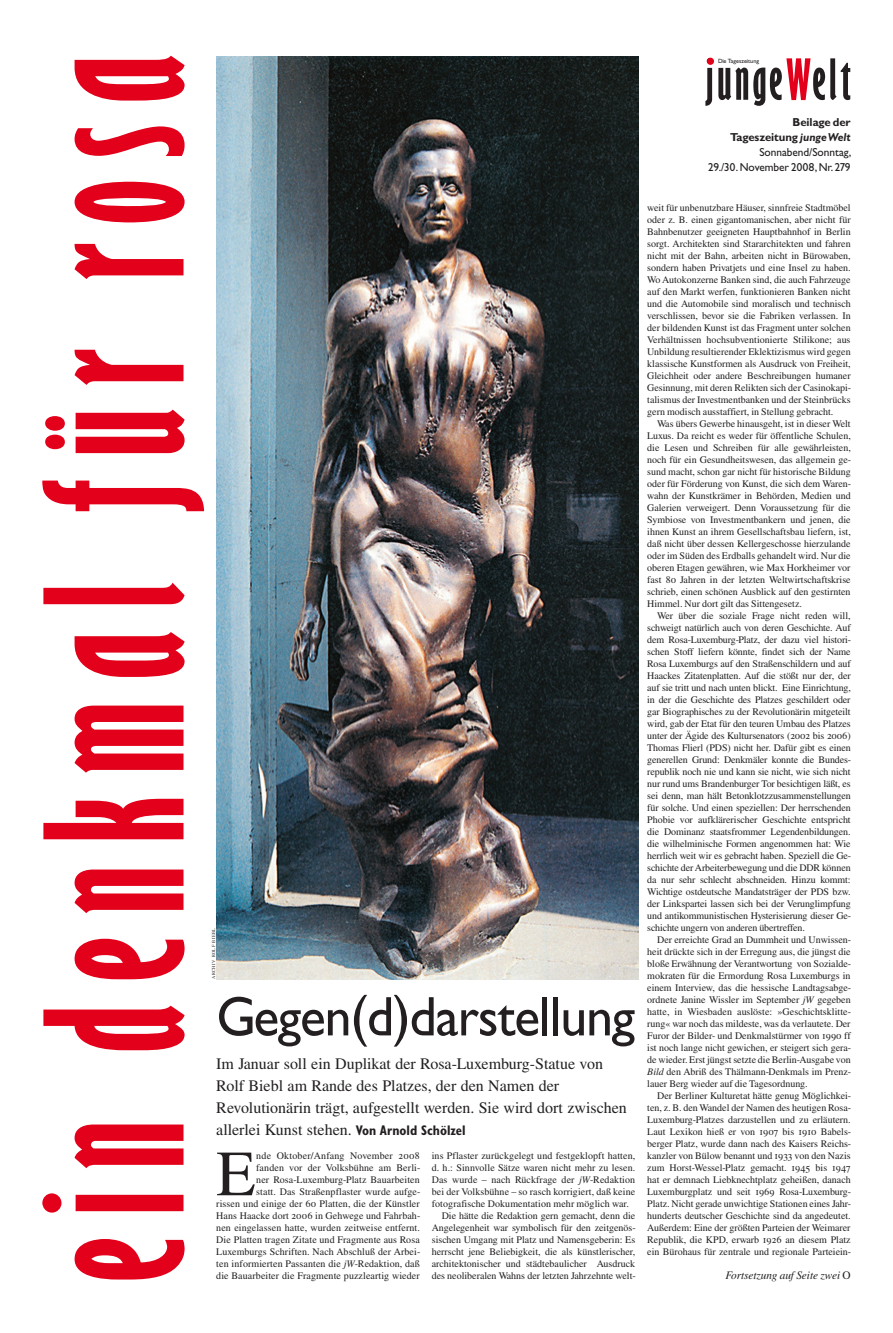
<style>
.page{position:relative;width:893px;height:1333px;background:#fff}
.page>*{position:absolute;margin:0;border:0;box-sizing:border-box;transform-origin:0 0}
.t1{font:700 expanded 176px "Gill Sans";letter-spacing:.12em;color:#e2001a}
.t2{font:64.4px "Times JW";color:#231f20}
.t3{font:56px "JW Gill";letter-spacing:-.02em;color:#231f20;scale:.96 1}
.t4{font:700 expanded 52px "Gill Sans";letter-spacing:.06em;color:#231f20}
.t5{font:16px/22px "Times JW";color:#231f20}
.t6{font:11.6px/15px "JW Gill";letter-spacing:-.005em;color:#231f20;text-align:right}
.t7{font:italic 11.5px "Times JW";letter-spacing:-.005em;color:#231f20}
.t8{font:10px/12px "Times JW";letter-spacing:.005em;color:#231f20;text-align:justify}
.t9{font:6.1px "JW Gill";color:#231f20}
.t10{font:4.5px "Times JW";color:#231f20}
.s1{font-family:"JW Gill Condensed";font-weight:700;font-size:14px}
.s2{font-style:italic}
.s3{color:#e2001a}
.s4{font-weight:700}
.s5{font-weight:700;font-style:italic}
.s6{font-style:normal}
</style>
<div class="page">
<div style="left:707px;top:58px;width:7px;height:7px;background:#e2001a;border-radius:50%"></div>
<img style="left:216px;top:57px;width:423px;height:922px">
<h1 class="t1" style="left:7px;top:1281px;width:1229px;rotate:-90deg">ein denkmal für rosa</h1>
<p class="t10" style="left:211px;top:979px;width:53px;rotate:-90deg">archivrolfbiebl</p>
<h3 class="t3" style="left:216px;top:984px;width:438px">Gegen(d)darstellung</h3>
<h3 class="t5" style="left:216px;top:1052px;width:412px">Im Januar soll ein Duplikat der Rosa-Luxemburg-Statue von Rolf Biebl am Rande des Platzes, der den Namen der Revolutionärin trägt, aufgestellt werden. Sie wird dort zwischen allerlei Kunst stehen. <span class="s1">Von Arnold Schölzel</span></h3>
<h2 class="t2" style="left:216px;top:1135px;width:41px">E</h2>
<p class="t8" style="left:216px;top:1149px;width:205px;text-align:right">nde Oktober/Anfang November 2008<br>fanden vor der Volksbühne am Berli-<br>ner Rosa-Luxemburg-Platz Bauarbeiten<br>statt. Das Straßenpflaster wurde aufge-<br>rissen und einige der 60 Platten, die der Künstler Hans Haacke dort 2006 in Gehwege und Fahrbah&shy;nen eingelassen hatte, wurden zeitweise entfernt.<br>Die Platten tragen Zitate und Fragmente aus Rosa Luxemburgs Schriften. Nach Abschluß der Arbei&shy;ten informierten Passanten die <span class="s2">jW</span>-Redaktion, daß die Bauarbeiter die Fragmente puzzleartig wieder</p>
<p class="t8" style="left:432px;top:1149px;width:205px">ins Pflaster zurückgelegt und festgeklopft hatten,</p>
<p class="t8" style="left:432px;top:1161px;width:205px">d. h.: Sinnvolle Sätze waren nicht mehr zu lesen.</p>
<p class="t8" style="left:432px;top:1173px;width:205px">Das wurde – nach Rückfrage der <span class="s2">jW</span>-Redaktion</p>
<p class="t8" style="left:432px;top:1185px;width:205px">bei der Volksbühne – so rasch korrigiert, daß keine</p>
<p class="t8" style="left:432px;top:1197px;width:199px">fotografische Dokumentation mehr möglich war.</p>
<p class="t8" style="left:442px;top:1209px;width:195px">Die hätte die Redaktion gern gemacht, denn die</p>
<p class="t8" style="left:432px;top:1221px;width:205px">Angelegenheit war symbolisch für den zeitgenös-</p>
<p class="t8" style="left:432px;top:1233px;width:205px">sischen Umgang mit Platz und Namensgeberin: Es</p>
<p class="t8" style="left:432px;top:1245px;width:205px">herrscht jene Beliebigkeit, die als künstlerischer,</p>
<p class="t8" style="left:432px;top:1257px;width:205px">architektonischer und städtebaulicher Ausdruck</p>
<p class="t8" style="left:432px;top:1269px;width:205px">des neoliberalen Wahns der letzten Jahrzehnte welt-</p>
<h3 class="t4" style="left:705px;top:48px;width:147px">junge<span class="s3">W</span>elt</h3>
<p class="t9" style="left:718px;top:57px;width:43px">Die Tageszeitung</p>
<p class="t6" style="left:708px;top:114px;width:145px"><span class="s4">Beilage der<br>Tageszeitung</span> <span class="s5">junge Welt<br></span>Sonnabend/Sonntag,<br>29./30. November 2008, Nr. 279</p>
<p class="t8" style="left:647px;top:201px;width:205px">weit für unbenutzbare Häuser, sinnfreie Stadtmöbel oder z. B. einen gigantomanischen, aber nicht für Bahnbenutzer geeigneten Hauptbahnhof in Berlin sorgt. Architekten sind Stararchitekten und fahren nicht mit der Bahn, arbeiten nicht in Bürowaben, sondern haben Privatjets und eine Insel zu haben.<br>Wo Autokonzerne Banken sind, die auch Fahrzeuge auf den Markt werfen, funktionieren Banken nicht und die Automobile sind moralisch und technisch verschlissen, bevor sie die Fabriken verlassen. In der bildenden Kunst ist das Fragment unter solchen Verhältnissen hochsubventionierte Stilikone; aus Unbildung resultierender Eklektizismus wird gegen klassische Kunstformen als Ausdruck von Freiheit, Gleichheit oder andere Beschreibungen humaner Gesinnung, mit deren Relikten sich der Casinokapi&shy;talismus der Investmentbanken und der Steinbrücks gern modisch ausstaffiert, in Stellung gebracht.</p>
<p class="t8" style="left:647px;top:417px;width:205px;text-indent:10px">Was übers Gewerbe hinausgeht, ist in dieser Welt Luxus. Da reicht es weder für öffentliche Schulen, die Lesen und Schreiben für alle gewährleisten, noch für ein Gesundheitswesen, das allgemein ge&shy;sund macht, schon gar nicht für historische Bildung oder für Förderung von Kunst, die sich dem Waren&shy;wahn der Kunstkrämer in Behörden, Medien und Galerien verweigert. Denn Voraussetzung für die Symbiose von Investmentbankern und jenen, die ihnen Kunst an ihrem Gesellschaftsbau liefern, ist, daß nicht über dessen Kellergeschosse hierzulande oder im Süden des Erdballs gehandelt wird. Nur die oberen Etagen gewähren, wie Max Horkheimer vor fast 80 Jahren in der letzten Weltwirtschaftskrise schrieb, einen schönen Ausblick auf den gestirnten Himmel. Nur dort gilt das Sittengesetz.</p>
<p class="t8" style="left:647px;top:609px;width:205px;text-indent:10px">Wer über die soziale Frage nicht reden will, schweigt natürlich auch von deren Geschichte. Auf dem Rosa-Luxemburg-Platz, der dazu viel histori&shy;schen Stoff liefern könnte, findet sich der Name Rosa Luxemburgs auf den Straßenschildern und auf Haackes Zitatenplatten. Auf die stößt nur der, der auf sie tritt und nach unten blickt. Eine Einrichtung, in der die Geschichte des Platzes geschildert oder gar Biographisches zu der Revolutionärin mitgeteilt wird, gab der Etat für den teuren Umbau des Platzes unter der Ägide des Kultursenators (2002 bis 2006)<br>Thomas Flierl (PDS) nicht her. Dafür gibt es einen generellen Grund: Denkmäler konnte die Bundes&shy;republik noch nie und kann sie nicht, wie sich nicht nur rund ums Brandenburger Tor besichtigen läßt, es sei denn, man hält Betonklotzzusammenstellungen für solche. Und einen speziellen: Der herrschenden Phobie vor aufklärerischer Geschichte entspricht die Dominanz staatsfrommer Legendenbildungen. die wilhelminische Formen angenommen hat: Wie herrlich weit wir es gebracht haben. Speziell die Ge&shy;schichte der Arbeiterbewegung und die DDR können da nur sehr schlecht abschneiden. Hinzu kommt:<br>Wichtige ostdeutsche Mandatsträger der PDS bzw. der Linkspartei lassen sich bei der Verunglimpfung und antikommunistischen Hysterisierung dieser Ge&shy;schichte ungern von anderen übertreffen.</p>
<p class="t8" style="left:647px;top:933px;width:205px;text-indent:10px">Der erreichte Grad an Dummheit und Unwissen&shy;heit drückte sich in der Erregung aus, die jüngst die bloße Erwähnung der Verantwortung von Sozialde&shy;mokraten für die Ermordung Rosa Luxemburgs in einem Interview, das die hessische Landtagsabge&shy;ordnete Janine Wissler im September <span class="s2">jW</span> gegeben hatte, in Wiesbaden auslöste: »Geschichtsklitte&shy;rung« war noch das mildeste, was da verlautete. Der Furor der Bilder- und Denkmalstürmer von 1990 ff ist noch lange nicht gewichen, er steigert sich gera&shy;de wieder. Erst jüngst setzte die Berlin-Ausgabe von <span class="s2">Bild</span> den Abriß des Thälmann-Denkmals im Prenz&shy;lauer Berg wieder auf die Tagesordnung.</p>
<p class="t8" style="left:647px;top:1089px;width:205px;text-indent:10px">Der Berliner Kulturetat hätte genug Möglichkei&shy;ten, z. B. den Wandel der Namen des heutigen Rosa-Luxemburg-Platzes darzustellen und zu erläutern.<br>Laut Lexikon hieß er von 1907 bis 1910 Babels&shy;berger Platz, wurde dann nach des Kaisers Reichs&shy;kanzler von Bülow benannt und 1933 von den Nazis zum Horst-Wessel-Platz gemacht. 1945 bis 1947 hat er demnach Liebknechtplatz geheißen, danach Luxemburgplatz und seit 1969 Rosa-Luxemburg-Platz. Nicht gerade unwichtige Stationen eines Jahr&shy;hunderts deutscher Geschichte sind da angedeutet.<br>Außerdem: Eine der größten Parteien der Weimarer Republik, die KPD, erwarb 1926 an diesem Platz ein Bürohaus für zentrale und regionale Parteiein-</p>
<p class="t7" style="left:725px;top:1268px;width:127px">Fortsetzung auf Seite zwei <span class="s6">O</span></p>
</div>
